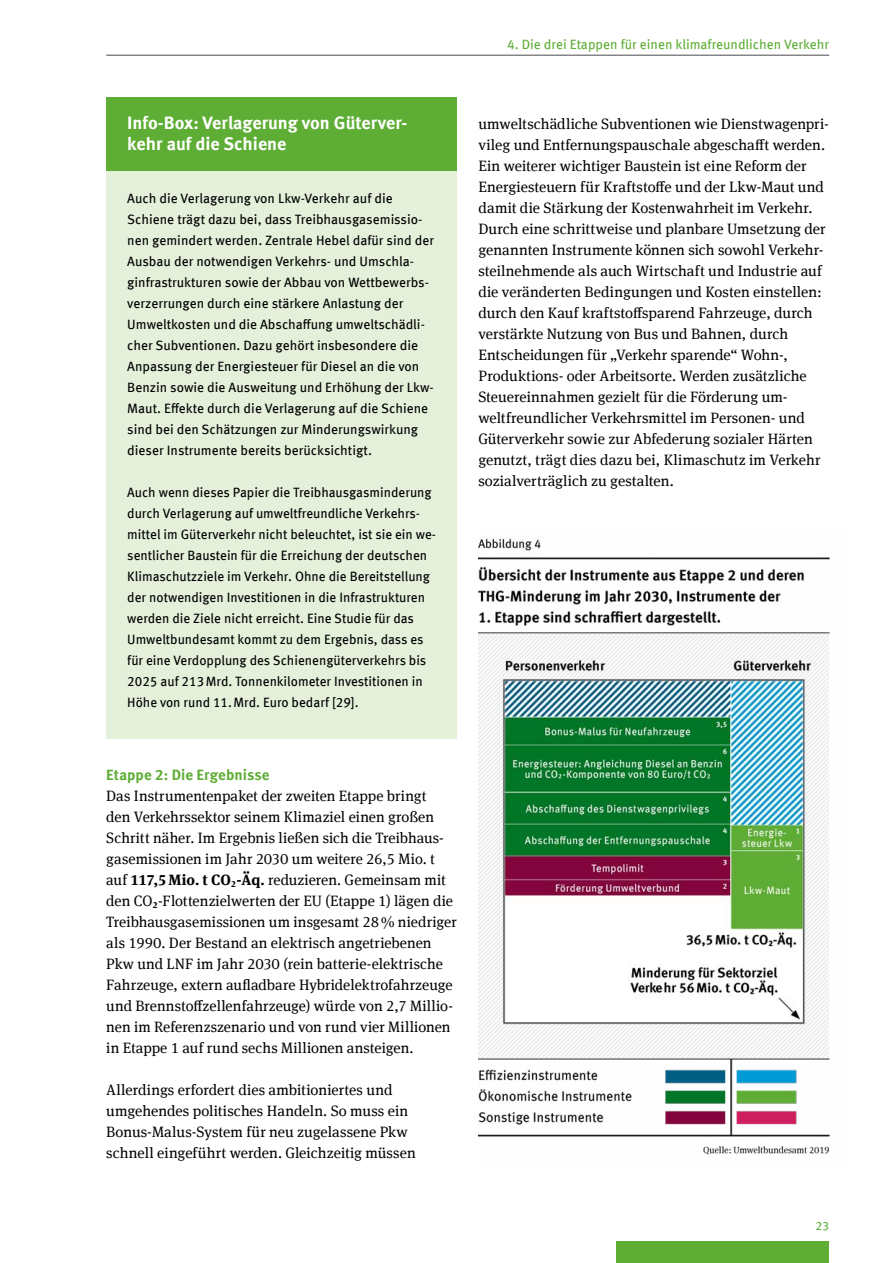
<style>
.page{position:relative;width:893px;height:1263px;background:#fff}
.page>*{position:absolute;margin:0;border:0;box-sizing:border-box;transform-origin:0 0}
.Innenseiten_Infoboxen_P_Head_Infobox{font:700 18px/21px "Meta Offc";color:#fff}
.Innenseiten_P_Copytext{font:15px/21px "Meta Serif Offc";letter-spacing:.005em;color:#000}
.Innenseiten_H3_Subline{font:700 15px "Meta Offc";letter-spacing:.005em;color:#5ead35}
.Innenseiten_Infoboxen_P_Copy_Infotext_-_{font:13.5px/21px "Meta Offc";color:#000}
.Innenseiten_Infoboxen_P_Copy_Infotext{font:13.5px/21px "Meta Offc";color:#000}
.t1{font:13.5px "Meta Offc";color:#5ead35}
.t2{font:12px "Meta Offc";color:#5ead35}
.s1{font-weight:700}
</style>
<div class="page">
<div style="left:106px;top:150px;width:351px;height:588px;background:#e5f0da"></div>
<div style="left:106px;top:98px;width:351px;height:73px;background:#5ead35"></div>
<div style="left:617px;top:1242px;width:212px;height:21px;background:#5ead35"></div>
<hr style="left:106px;top:55px;width:723px;height:1px;background:#4b4b4d">
<img style="left:478px;top:538px;width:352px;height:617px">
<p class="t1" style="left:507px;top:36px;width:324px">4. Die drei Etappen für einen klimafreundlichen Verkehr</p>
<p class="Innenseiten_Infoboxen_P_Head_Infobox" style="left:127px;top:113px;width:282px">Info-Box: Verlagerung von Güterver&shy;kehr auf die Schiene</p>
<p class="Innenseiten_Infoboxen_P_Copy_Infotext_-_" style="left:127px;top:188px;width:308px">Auch die Verlagerung von Lkw-Verkehr auf die Schiene trägt dazu bei, dass Treibhausgasemissio&shy;nen gemindert werden. Zentrale Hebel dafür sind der Ausbau der notwendigen Verkehrs- und Umschla&shy;ginfrastrukturen sowie der Abbau von Wettbewerbs&shy;verzerrungen durch eine stärkere Anlastung der Umweltkosten und die Abschaffung umweltschädli&shy;cher Subventionen. Dazu gehört insbesondere die Anpassung der Energiesteuer für Diesel an die von Benzin sowie die Ausweitung und Erhöhung der Lkw-Maut. Effekte durch die Verlagerung auf die Schiene sind bei den Schätzungen zur Minderungswirkung dieser Instrumente bereits berücksichtigt.</p>
<p class="Innenseiten_Infoboxen_P_Copy_Infotext" style="left:127px;top:482px;width:310px">Auch wenn dieses Papier die Treibhausgasminderung durch Verlagerung auf umweltfreundliche Verkehrs&shy;mittel im Güterverkehr nicht beleuchtet, ist sie ein we&shy;sentlicher Baustein für die Erreichung der deutschen Klimaschutzziele im Verkehr. Ohne die Bereitstellung der notwendigen Investitionen in die Infrastrukturen werden die Ziele nicht erreicht. Eine Studie für das Umweltbundesamt kommt zu dem Ergebnis, dass es für eine Verdopplung des Schienengüterverkehrs bis 2025 auf 213Mrd. Tonnenkilometer Investitionen in Höhe von rund 11.Mrd. Euro bedarf [29].</p>
<p class="Innenseiten_P_Copytext" style="left:478px;top:114px;width:352px">umweltschädliche Subventionen wie Dienstwagenpri&shy;vileg und Entfernungspauschale abgeschafft werden.<br>Ein weiterer wichtiger Baustein ist eine Reform der Energiesteuern für Kraftstoffe und der Lkw-Maut und damit die Stärkung der Kostenwahrheit im Verkehr.<br>Durch eine schrittweise und planbare Umsetzung der genannten Instrumente können sich sowohl Verkehr&shy;steilnehmende als auch Wirtschaft und Industrie auf die veränderten Bedingungen und Kosten einstellen: durch den Kauf kraftstoffsparend Fahrzeuge, durch verstärkte Nutzung von Bus und Bahnen, durch Entscheidungen für „Verkehr sparende“ Wohn-, Produktions- oder Arbeitsorte. Werden zusätzliche Steuereinnahmen gezielt für die Förderung um&shy;weltfreundlicher Verkehrsmittel im Personen- und Güterverkehr sowie zur Abfederung sozialer Härten genutzt, trägt dies dazu bei, Klimaschutz im Verkehr sozialverträglich zu gestalten.</p>
<h3 class="Innenseiten_H3_Subline" style="left:106px;top:766px;width:165px">Etappe 2: Die Ergebnisse</h3>
<p class="Innenseiten_P_Copytext" style="left:106px;top:786px;width:352px">Das Instrumentenpaket der zweiten Etappe bringt<br>den Verkehrssektor seinem Klimaziel einen großen Schritt näher. Im Ergebnis ließen sich die Treibhaus&shy;gasemissionen im Jahr 2030 um weitere 26,5 Mio. t auf <span class="s1">117,5Mio. t CO</span><sub>2</sub><span class="s1">-Äq.</span> reduzieren. Gemeinsam mit den CO<sub>2</sub>-Flottenzielwerten der EU (Etappe 1) lägen die Treibhausgasemissionen um insgesamt 28% niedriger als 1990. Der Bestand an elektrisch angetriebenen Pkw und LNF im Jahr 2030 (rein batterie-elektrische Fahrzeuge, extern aufladbare Hybridelektrofahrzeuge und Brennstoffzellenfahrzeuge) würde von 2,7 Millio&shy;nen im Referenzszenario und von rund vier Millionen in Etappe 1 auf rund sechs Millionen ansteigen.</p>
<p class="Innenseiten_P_Copytext" style="left:106px;top:1080px;width:311px">Allerdings erfordert dies ambitioniertes und umgehendes politisches Handeln. So muss ein Bonus-Malus-System für neu zugelassene Pkw schnell eingeführt werden. Gleichzeitig müssen</p>
<p class="t2" style="left:815px;top:1218px;width:15px">23</p>
</div>
